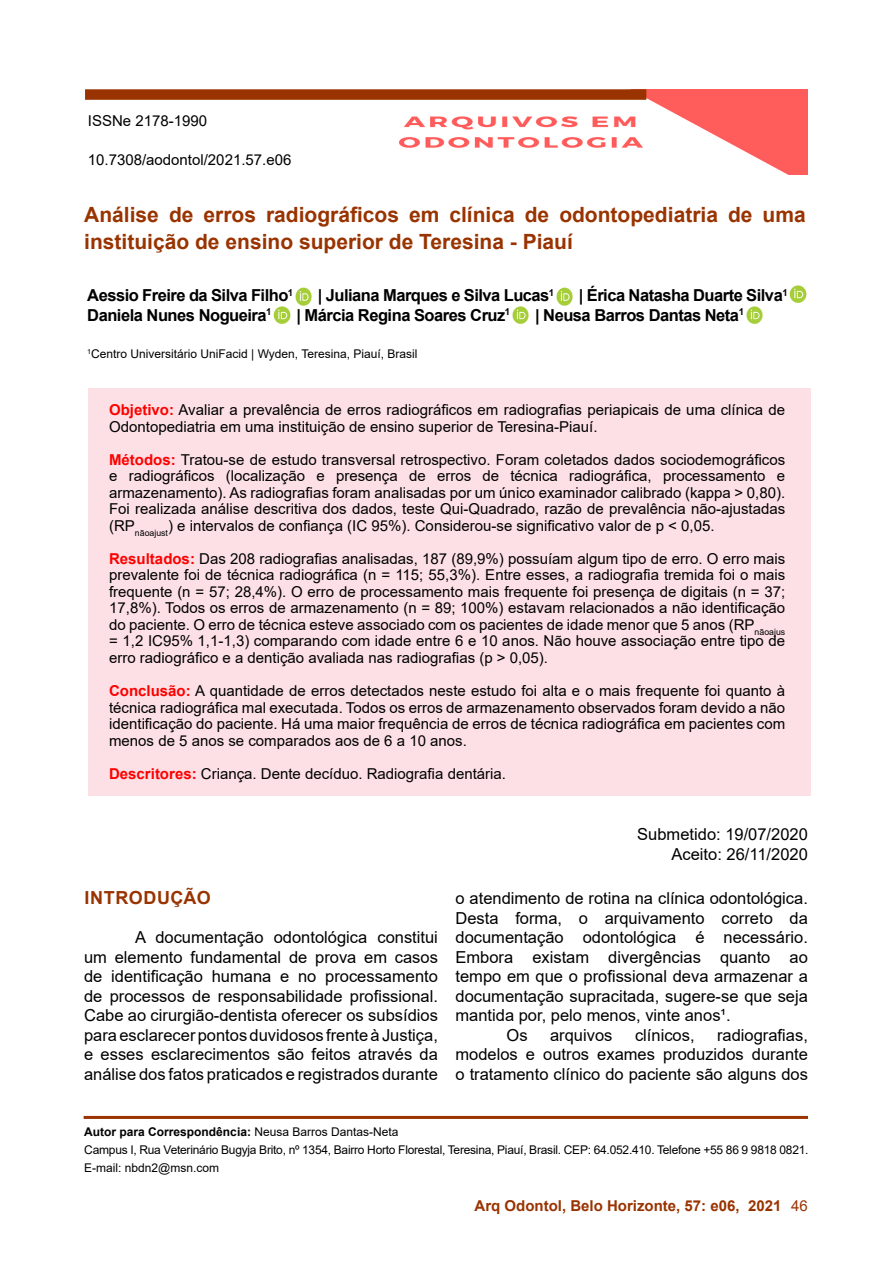
<style>
.page{position:relative;width:893px;height:1263px;background:#fff}
.page>*{position:absolute;margin:0;border:0;box-sizing:border-box;transform-origin:0 0}
.t1{font:700 21px/27px "Arial";color:#930}
.t2{font:700 18px "Arial";letter-spacing:.035em;color:#930}
.t3{font:16.5px/19.5px "Arial";color:#000;text-align:justify}
.t4{font:700 16.5px "Arial";letter-spacing:-.03em;color:#000}
.t5{font:15px/16.5px "Arial";color:#000;text-align:justify}
.t6{font:700 15px "Arial";color:#930}
.t7{font:12px/18px "Arial";letter-spacing:-.02em;color:#000}
.t8{font:12px "Arial";color:#000}
.s1{font-weight:700;color:#f00}
.s2{font-weight:700}
.s3{font-weight:400}
</style>
<div class="page">
<img style="left:399px;top:89px;width:409px;height:85px">
<div style="left:88px;top:388px;width:723px;height:408px;background:#fce0e5"></div>
<div style="left:85px;top:89px;width:561px;height:11px;background:#930"></div>
<hr style="left:84px;top:1116px;width:724px;height:3px;background:#930">
<img style="left:295px;top:287px;width:17px;height:19px">
<img style="left:556px;top:287px;width:17px;height:19px">
<img style="left:789px;top:285px;width:18px;height:18px">
<img style="left:273px;top:306px;width:18px;height:18px">
<img style="left:512px;top:306px;width:17px;height:18px">
<img style="left:746px;top:306px;width:17px;height:18px">
<p class="t5" style="left:88px;top:112px;width:121px">ISSNe 2178-1990</p>
<p class="t5" style="left:88px;top:151px;width:205px">10.7308/aodontol/2021.57.e06</p>
<h1 class="t1" style="left:84px;top:201px;width:723px">Análise de erros radiográficos em clínica de odontopediatria de uma instituição de ensino superior de Teresina - Piauí</h1>
<p class="t4" style="left:87px;top:284px;width:208px">Aessio Freire da Silva Filho<sup>1</sup></p>
<p class="t4" style="left:318px;top:284px;width:238px">| Juliana Marques e Silva Lucas<sup>1</sup></p>
<p class="t4" style="left:579px;top:284px;width:210px">| Érica Natasha Duarte Silva<sup>1</sup></p>
<p class="t4" style="left:87px;top:303px;width:186px">Daniela Nunes Nogueira<sup>1</sup></p>
<p class="t4" style="left:296px;top:303px;width:215px">| Márcia Regina Soares Cruz<sup>1</sup></p>
<p class="t4" style="left:535px;top:303px;width:210px">| Neusa Barros Dantas Neta<sup>1</sup></p>
<p class="t8" style="left:87px;top:346px;width:332px"><sup>1</sup>Centro Universitário UniFacid | Wyden, Teresina, Piauí, Brasil</p>
<p class="t5" style="left:109px;top:402px;width:678px"><span class="s1">Objetivo:</span> Avaliar a prevalência de erros radiográficos em radiografias periapicais de uma clínica de<br>Odontopediatria em uma instituição de ensino superior de Teresina-Piauí.</p>
<p class="t5" style="left:109px;top:451px;width:678px"><span class="s1">Métodos:</span> Tratou-se de estudo transversal retrospectivo. Foram coletados dados sociodemográficos e radiográficos (localização e presença de erros de técnica radiográfica, processamento e armazenamento). As radiografias foram analisadas por um único examinador calibrado (kappa &gt; 0,80).<br>Foi realizada análise descritiva dos dados, teste Qui-Quadrado, razão de prevalência não-ajustadas (RP<sub>nãoajust</sub>) e intervalos de confiança (IC 95%). Considerou-se significativo valor de p &lt; 0,05.</p>
<p class="t5" style="left:109px;top:550px;width:678px"><span class="s1">Resultados:</span> Das 208 radiografias analisadas, 187 (89,9%) possuíam algum tipo de erro. O erro mais prevalente foi de técnica radiográfica (n = 115; 55,3%). Entre esses, a radiografia tremida foi o mais frequente (n = 57; 28,4%). O erro de processamento mais frequente foi presença de digitais (n = 37; 17,8%). Todos os erros de armazenamento (n = 89; 100%) estavam relacionados a não identificação do paciente. O erro de técnica esteve associado com os pacientes de idade menor que 5 anos (RP<sub>nãoajus </sub>= 1,2 IC95% 1,1-1,3) comparando com idade entre 6 e 10 anos. Não houve associação entre tipo de erro radiográfico e a dentição avaliada nas radiografias (p &gt; 0,05).</p>
<p class="t5" style="left:109px;top:682px;width:678px"><span class="s1">Conclusão:</span> A quantidade de erros detectados neste estudo foi alta e o mais frequente foi quanto à técnica radiográfica mal executada. Todos os erros de armazenamento observados foram devido a não identificação do paciente. Há uma maior frequência de erros de técnica radiográfica em pacientes com menos de 5 anos se comparados aos de 6 a 10 anos.</p>
<p class="t5" style="left:109px;top:765px;width:398px"><span class="s1">Descritores:</span> Criança. Dente decíduo. Radiografia dentária.</p>
<p class="t2" style="left:84px;top:885px;width:128px">INTRODUÇÃO</p>
<p class="t3" style="left:84px;top:927px;width:355px;text-indent:51px">A documentação odontológica constitui um elemento fundamental de prova em casos de identificação humana e no processamento de processos de responsabilidade profissional.<br>Cabe ao cirurgião-dentista oferecer os subsídios para esclarecer pontos duvidosos frente à Justiça, e esses esclarecimentos são feitos através da análise dos fatos praticados e registrados durante</p>
<p class="t3" style="left:637px;top:825px;width:172px;text-align:right">Submetido: 19/07/2020<br>Aceito: 26/11/2020</p>
<p class="t3" style="left:455px;top:889px;width:354px">o atendimento de rotina na clínica odontológica.</p>
<p class="t3" style="left:455px;top:908px;width:354px">Desta forma, o arquivamento correto da</p>
<p class="t3" style="left:455px;top:928px;width:354px">documentação odontológica é necessário.</p>
<p class="t3" style="left:455px;top:947px;width:354px">Embora existam divergências quanto ao</p>
<p class="t3" style="left:455px;top:967px;width:354px">tempo em que o profissional deva armazenar a</p>
<p class="t3" style="left:455px;top:986px;width:354px">documentação supracitada, sugere-se que seja</p>
<p class="t3" style="left:455px;top:1006px;width:277px">mantida por, pelo menos, vinte anos¹.</p>
<p class="t3" style="left:506px;top:1025px;width:23px">Os</p>
<p class="t3" style="left:550px;top:1025px;width:64px">arquivos</p>
<p class="t3" style="left:635px;top:1025px;width:61px">clínicos,</p>
<p class="t3" style="left:455px;top:1025px;width:354px;text-indent:262px">radiografias, modelos e outros exames produzidos durante o tratamento clínico do paciente são alguns dos</p>
<p class="t7" style="left:84px;top:1123px;width:726px"><span class="s2">Autor para Correspondência:</span> Neusa Barros Dantas-Neta<br>Campus I, Rua Veterinário Bugyja Brito, nº 1354, Bairro Horto Florestal, Teresina, Piauí, Brasil. CEP: 64.052.410. Telefone +55 86 9 9818 0821.<br>E-mail: nbdn2@msn.com</p>
<p class="t6" style="left:475px;top:1195px;width:335px">Arq Odontol, Belo Horizonte, 57: e06, 2021 <span class="s3">46</span></p>
</div>
